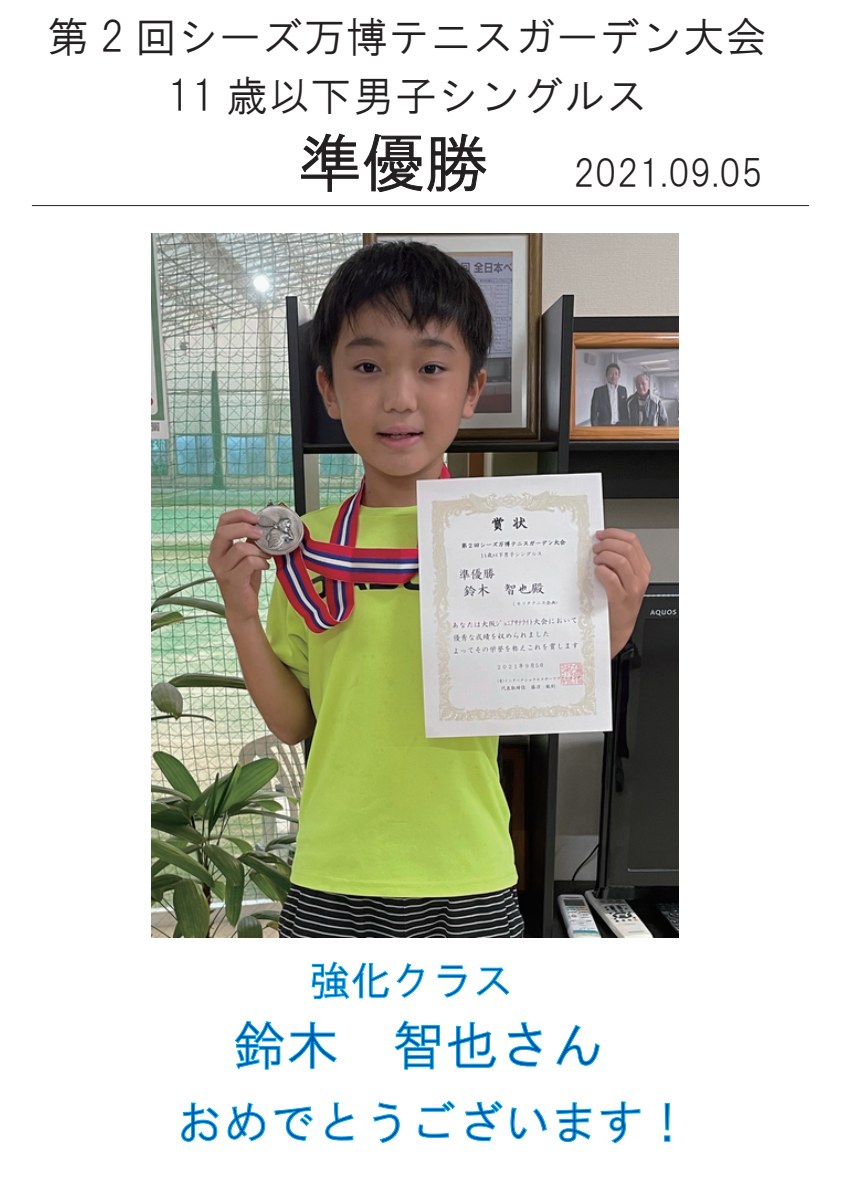
<style>
.page{position:relative;width:842px;height:1191px;background:#fff}
.page>*{position:absolute;margin:0;border:0;box-sizing:border-box;transform-origin:0 0}
.t1{font:63.3px "HGS Gothic M";color:#231f20}
.t2{font:53.1px "HGS Gothic M";color:#0154a6}
.t3{font:46.8px "HGS Gothic M";color:#0154a6}
.t4{font:42.2px/59.8px "HGS Gothic M";color:#231f20;text-align:center}
.t5{font:40.9px "HGS Gothic M";color:#0154a6}
.t6{font:37.6px "HGS Gothic M";color:#231f20}
</style>
<div class="page">
<hr style="left:32px;top:205px;width:777px;height:1px;background:#231f20">
<svg style="left:301px;top:133px;width:186px;height:59px"></svg>
<svg style="left:311px;top:961px;width:79px;height:38px"></svg>
<svg style="left:396px;top:963px;width:28px;height:35px"></svg>
<svg style="left:437px;top:965px;width:30px;height:33px"></svg>
<svg style="left:476px;top:967px;width:34px;height:29px"></svg>
<svg style="left:234px;top:1021px;width:103px;height:49px"></svg>
<svg style="left:394px;top:1020px;width:46px;height:50px"></svg>
<svg style="left:447px;top:1021px;width:50px;height:47px"></svg>
<svg style="left:507px;top:1022px;width:35px;height:45px"></svg>
<svg style="left:556px;top:1024px;width:44px;height:42px"></svg>
<img style="left:151px;top:234px;width:528px;height:703px">
<svg style="left:181px;top:1102px;width:38px;height:40px"></svg>
<svg style="left:227px;top:1102px;width:39px;height:39px"></svg>
<svg style="left:274px;top:1106px;width:39px;height:35px"></svg>
<svg style="left:325px;top:1102px;width:29px;height:39px"></svg>
<svg style="left:373px;top:1102px;width:27px;height:41px"></svg>
<svg style="left:418px;top:1100px;width:37px;height:38px"></svg>
<svg style="left:465px;top:1100px;width:38px;height:41px"></svg>
<svg style="left:510px;top:1107px;width:37px;height:32px"></svg>
<svg style="left:556px;top:1102px;width:36px;height:40px"></svg>
<svg style="left:600px;top:1101px;width:41px;height:43px"></svg>
<svg style="left:664px;top:1103px;width:7px;height:39px"></svg>
<p class="t4" style="left:47px;top:6px;width:722px">第 2 回シーズ万博テニスガーデン大会<br>11 歳以下男子シングルス</p>
<h1 class="t1" style="left:298px;top:131px;width:191px">準優勝</h1>
<p class="t6" style="left:573px;top:154px;width:191px">2021.09.05</p>
<p class="t5" style="left:309px;top:959px;width:206px">強化クラス</p>
<p class="t2" style="left:233px;top:1018px;width:373px">鈴木　智也さん</p>
<p class="t3" style="left:176px;top:1098px;width:516px">おめでとうございます！</p>
</div>
